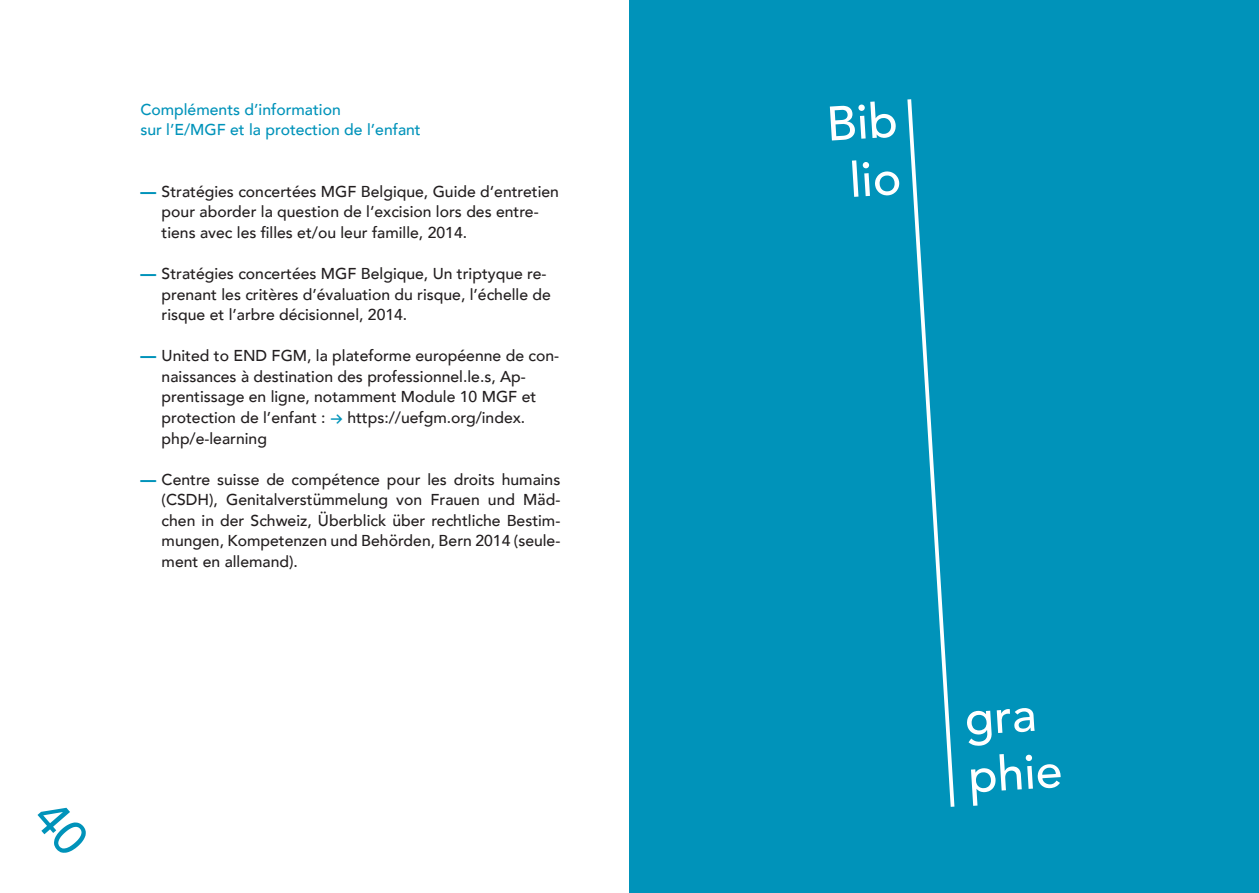
<style>
.page{position:relative;width:1259px;height:893px;background:#fff}
.page>*{position:absolute;margin:0;border:0;box-sizing:border-box;transform-origin:0 0}
.Titel_1{font:500 48px/57.6px "Avenir";color:#fff;text-align:center}
.t1{font:500 15.75px/20.5px "Avenir";color:#231f20}
.Titel_2{font:500 15.75px/20.5px "Avenir";color:#0093ba}
.s1{font-weight:900;color:#0093ba}
.s2{font-family:"Euclid Circular A";color:#0093ba}
</style>
<div class="page">
<div style="left:629px;top:0;width:630px;height:893px;background:#0093ba"></div>
<svg style="left:907px;top:99px;width:48px;height:708px"></svg>
<p class="Titel_2" style="left:140px;top:98px;width:282px">Compléments d’information<br>sur l’E/MGF et la protection de l’enfant</p>
<p class="t1" style="left:162px;top:180px;width:399px;text-indent:-21px"><span class="s1">—</span> Stratégies concertées MGF Belgique, Guide d‘entretien pour aborder la question de l‘excision lors des entre&shy;tiens avec les filles et/ou leur famille, 2014.</p>
<p class="t1" style="left:162px;top:262px;width:391px;text-indent:-21px"><span class="s1">—</span> Stratégies concertées MGF Belgique, Un triptyque re&shy;prenant les critères d’évaluation du risque, l’échelle de risque et l’arbre décisionnel, 2014.</p>
<p class="t1" style="left:162px;top:345px;width:399px;text-indent:-21px"><span class="s1">—</span> United to END FGM, la plateforme européenne de con&shy;naissances à destination des professionnel.le.s, Ap&shy;prentissage en ligne, notamment Module 10 MGF et protection de l’enfant : <span class="s2">→</span> https://uefgm.org/index. php/e-learning</p>
<p class="t1" style="left:162px;top:468px;width:400px;text-align:justify;text-indent:-21px"><span class="s1">—</span> Centre suisse de compétence pour les droits humains (CSDH), Genitalverstümmelung von Frauen und Mäd&shy;chen in der Schweiz, Überblick über rechtliche Bestim&shy;mungen, Kompetenzen und Behörden, Bern 2014 (seule&shy;ment en allemand).</p>
<p class="Titel_1" style="left:824px;top:93px;width:73px;rotate:-4deg">Bib lio</p>
<h1 class="Titel_1" style="left:961px;top:687px;width:96px;text-align:left;rotate:-4deg">gra phie</h1>
</div>
